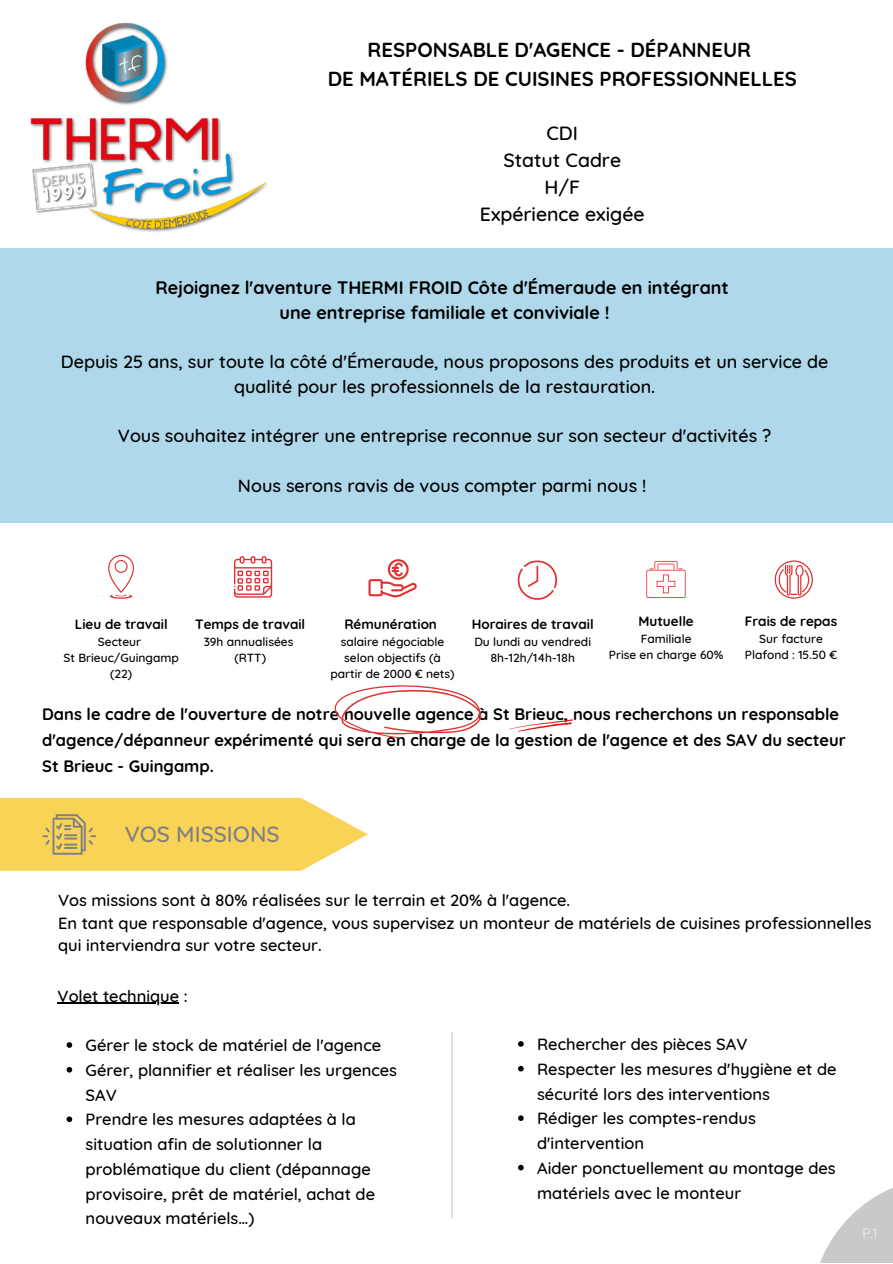
<style>
.page{position:relative;width:893px;height:1264px;background:#fff}
.page>*{position:absolute;margin:0;border:0;box-sizing:border-box;transform-origin:0 0}
.t1{font:500 22.5px "Quicksand";color:#808085}
.t2{font:700 20.25px "Quicksand";color:#000}
.t3{font:500 19.5px "Quicksand";color:#000}
.t4{font:500 18px/24.8px "Quicksand";color:#000;text-align:center}
.t5{font:700 18px "Quicksand";color:#000}
.t6{font:500 16.5px/24.8px "Quicksand";color:#000}
.t7{font:700 16.5px/25.8px "Quicksand";color:#000}
.t8{font:700 13.5px "Quicksand";color:#000}
.t9{font:300 13.5px "Quicksand";color:#fff}
.t10{font:500 12px/16px "Quicksand";color:#000;text-align:center}
</style>
<div class="page">
<svg style="left:820px;top:1188px;width:72px;height:74px;fill:#c8c9cb"></svg>
<div style="left:0;top:249px;width:892px;height:274px;background:#afd8ea"></div>
<svg style="left:0;top:797px;width:368px;height:73px;background:#f6d567"></svg>
<svg style="left:108px;top:555px;width:26px;height:43px"></svg>
<svg style="left:234px;top:556px;width:38px;height:41px"></svg>
<svg style="left:517px;top:560px;width:40px;height:40px"></svg>
<svg style="left:368px;top:559px;width:49px;height:38px"></svg>
<svg style="left:646px;top:561px;width:39px;height:37px"></svg>
<img style="left:30px;top:22px;width:237px;height:210px">
<svg style="left:774px;top:560px;width:38px;height:38px"></svg>
<svg style="left:67px;top:1042px;width:5px;height:5px"></svg>
<svg style="left:67px;top:1067px;width:5px;height:5px"></svg>
<svg style="left:67px;top:1116px;width:5px;height:6px"></svg>
<hr style="left:58px;top:1002px;width:121px;height:2px;background:#000">
<svg style="left:334px;top:685px;width:148px;height:54px"></svg>
<svg style="left:509px;top:719px;width:64px;height:12px"></svg>
<svg style="left:518px;top:1041px;width:5px;height:5px"></svg>
<svg style="left:518px;top:1065px;width:5px;height:6px"></svg>
<svg style="left:518px;top:1115px;width:5px;height:5px"></svg>
<svg style="left:518px;top:1164px;width:5px;height:6px"></svg>
<hr style="left:451px;top:1031px;width:1px;height:187px;background:#c8c9cb">
<p class="t2" style="left:367px;top:37px;width:385px">RESPONSABLE D'AGENCE - DÉPANNEUR</p>
<p class="t2" style="left:327px;top:65px;width:470px">DE MATÉRIELS DE CUISINES PROFESSIONNELLES</p>
<p class="t3" style="left:546px;top:120px;width:33px">CDI</p>
<p class="t3" style="left:503px;top:147px;width:119px">Statut Cadre</p>
<p class="t3" style="left:544px;top:174px;width:37px">H/F</p>
<p class="t3" style="left:480px;top:201px;width:166px">Expérience exigée</p>
<p class="t5" style="left:155px;top:276px;width:575px">Rejoignez l'aventure THERMI FROID Côte d'Émeraude en intégrant</p>
<p class="t5" style="left:279px;top:300px;width:331px">une entreprise familiale et conviviale !</p>
<p class="t4" style="left:61px;top:349px;width:769px">Depuis 25 ans, sur toute la côté d'Émeraude, nous proposons des produits et un service de qualité pour les professionnels de la restauration.</p>
<p class="t4" style="left:118px;top:423px;width:655px">Vous souhaitez intégrer une entreprise reconnue sur son secteur d'activités ?</p>
<p class="t4" style="left:238px;top:472px;width:410px">Nous serons ravis de vous compter parmi nous !</p>
<p class="t8" style="left:75px;top:616px;width:94px">Lieu de travail</p>
<p class="t10" style="left:98px;top:634px;width:45px">Secteur</p>
<p class="t10" style="left:64px;top:650px;width:117px">St Brieuc/Guingamp</p>
<p class="t10" style="left:110px;top:666px;width:23px">(22)</p>
<p class="t8" style="left:195px;top:616px;width:111px">Temps de travail</p>
<p class="t10" style="left:204px;top:634px;width:91px">39h annualisées</p>
<p class="t10" style="left:234px;top:650px;width:33px">(RTT)</p>
<p class="t8" style="left:344px;top:615px;width:94px">Rémunération</p>
<p class="t10" style="left:330px;top:633px;width:126px">salaire négociable selon objectifs (à partir de 2000 € nets)</p>
<p class="t8" style="left:471px;top:616px;width:123px">Horaires de travail</p>
<p class="t10" style="left:474px;top:634px;width:118px">Du lundi au vendredi</p>
<p class="t10" style="left:490px;top:650px;width:86px">8h-12h/14h-18h</p>
<p class="t8" style="left:638px;top:612px;width:57px">Mutuelle</p>
<p class="t10" style="left:640px;top:630px;width:52px">Familiale</p>
<p class="t10" style="left:609px;top:646px;width:116px">Prise en charge 60%</p>
<p class="t8" style="left:744px;top:612px;width:94px">Frais de repas</p>
<p class="t10" style="left:759px;top:630px;width:65px">Sur facture</p>
<p class="t10" style="left:744px;top:646px;width:94px">Plafond : 15.50 €</p>
<p class="t7" style="left:42px;top:700px;width:805px">Dans le cadre de l'ouverture de notre nouvelle agence à St Brieuc, nous recherchons un responsable d'agence/dépanneur expérimenté qui sera en charge de la gestion de l'agence et des SAV du secteur<br>St Brieuc - Guingamp.</p>
<p class="t1" style="left:125px;top:819px;width:156px">VOS MISSIONS</p>
<p class="t6" style="left:58px;top:887px;width:513px">Vos missions sont à 80% réalisées sur le terrain et 20% à l'agence.</p>
<p class="t6" style="left:58px;top:911px;width:815px;line-height:22.5px">En tant que responsable d'agence, vous supervisez un monteur de matériels de cuisines professionnelles qui interviendra sur votre secteur.</p>
<p class="t6" style="left:58px;top:983px;width:132px">Volet technique :</p>
<p class="t6" style="left:86px;top:1032px;width:297px">Gérer le stock de matériel de l'agence</p>
<p class="t6" style="left:86px;top:1057px;width:313px">Gérer, plannifier et réaliser les urgences<br>SAV</p>
<p class="t6" style="left:86px;top:1106px;width:291px">Prendre les mesures adaptées à la situation afin de solutionner la problématique du client (dépannage provisoire, prêt de matériel, achat de nouveaux matériels…)</p>
<p class="t6" style="left:537px;top:1031px;width:212px">Rechercher des pièces SAV</p>
<p class="t6" style="left:537px;top:1056px;width:301px">Respecter les mesures d'hygiène et de sécurité lors des interventions</p>
<p class="t6" style="left:537px;top:1105px;width:220px">Rédiger les comptes-rendus d'intervention</p>
<p class="t6" style="left:537px;top:1155px;width:300px">Aider ponctuellement au montage des matériels avec le monteur</p>
<p class="t9" style="left:862px;top:1224px;width:16px">P.1</p>
</div>
